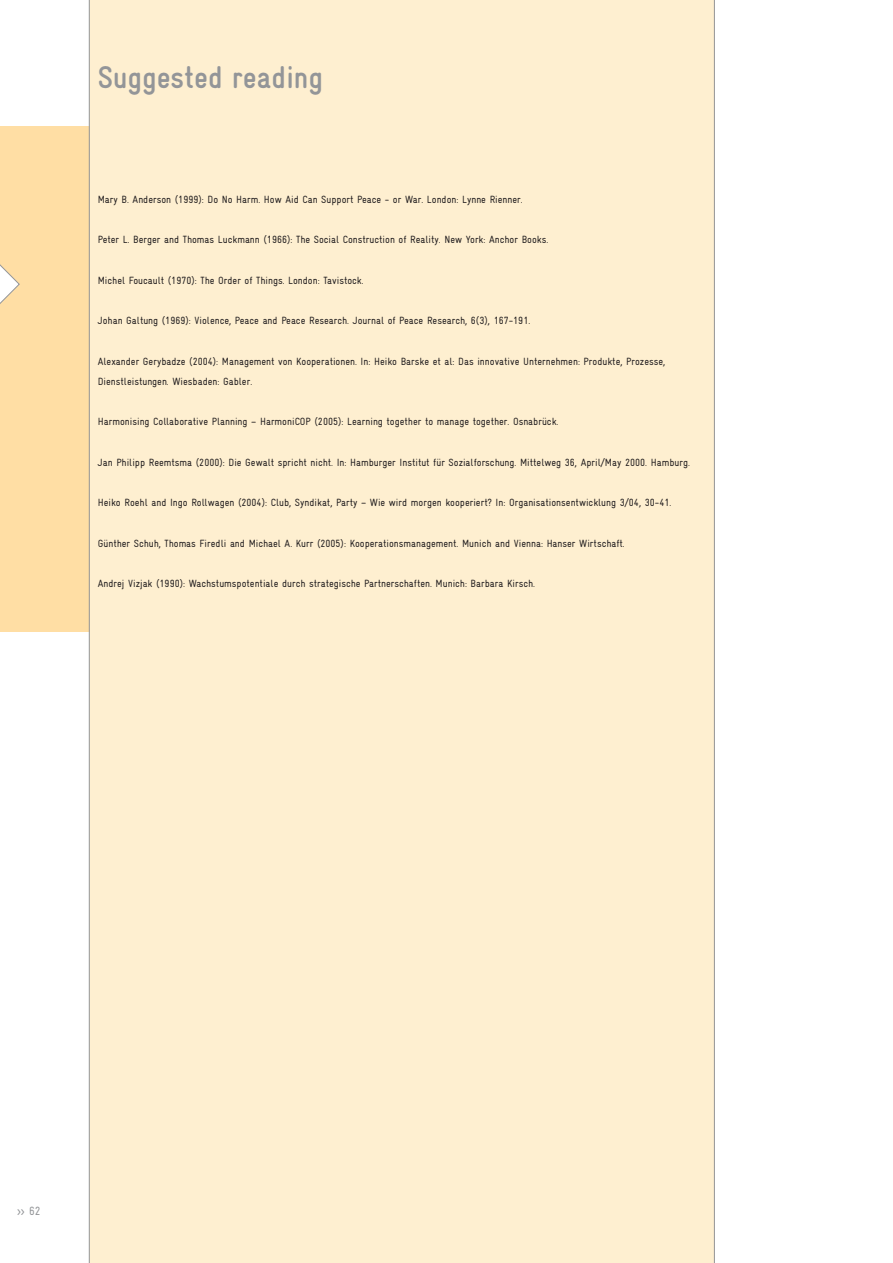
<style>
.page{position:relative;width:893px;height:1263px;background:#fff}
.page>*{position:absolute;margin:0;border:0;box-sizing:border-box;transform-origin:0 0}
.t1{font:700 condensed 31.5px "Gravur";color:#939598}
.t2{font:condensed 12px "Gravur";color:#939598}
.t3{font:condensed 10.5px/20.2px "Gravur";color:#231f20}
</style>
<div class="page">
<div style="left:89px;top:0;width:625px;height:1263px;background:#feefd0"></div>
<hr style="left:714px;top:0;width:1px;height:1263px;background:#939598">
<div style="left:0;top:126px;width:89px;height:505px;background:#ffdea4"></div>
<hr style="left:89px;top:0;width:1px;height:1263px;background:#939598">
<svg style="left:0;top:264px;width:20px;height:40px"></svg>
<h1 class="t1" style="left:98px;top:60px;width:227px">Suggested reading</h1>
<p class="t3" style="left:98px;top:189px;width:426px">Mary B. Anderson (1999): Do No Harm. How Aid Can Support Peace - or War. London: Lynne Rienner.</p>
<p class="t3" style="left:98px;top:229px;width:452px">Peter L. Berger and Thomas Luckmann (1966): The Social Construction of Reality. New York: Anchor Books.</p>
<p class="t3" style="left:98px;top:270px;width:267px">Michel Foucault (1970): The Order of Things. London: Tavistock.</p>
<p class="t3" style="left:98px;top:310px;width:434px">Johan Galtung (1969): Violence, Peace and Peace Research. Journal of Peace Research, 6(3), 167-191.</p>
<p class="t3" style="left:98px;top:351px;width:569px">Alexander Gerybadze (2004): Management von Kooperationen. In: Heiko Barske et al: Das innovative Unternehmen: Produkte, Prozesse,<br>Dienstleistungen. Wiesbaden: Gabler.</p>
<p class="t3" style="left:98px;top:412px;width:462px">Harmonising Collaborative Planning – HarmoniCOP (2005): Learning together to manage together. Osnabrück.</p>
<p class="t3" style="left:98px;top:452px;width:594px">Jan Philipp Reemtsma (2000): Die Gewalt spricht nicht. In: Hamburger Institut für Sozialforschung. Mittelweg 36, April/May 2000. Hamburg.</p>
<p class="t3" style="left:98px;top:493px;width:575px">Heiko Roehl and Ingo Rollwagen (2004): Club, Syndikat, Party – Wie wird morgen kooperiert? In: Organisationsentwicklung 3/04, 30-41.</p>
<p class="t3" style="left:98px;top:533px;width:528px">Günther Schuh, Thomas Firedli and Michael A. Kurr (2005): Kooperationsmanagement. Munich and Vienna: Hanser Wirtschaft.</p>
<p class="t3" style="left:98px;top:574px;width:439px">Andrej Vizjak (1990): Wachstumspotentiale durch strategische Partnerschaften. Munich: Barbara Kirsch.</p>
<p class="t2" style="left:17px;top:1204px;width:23px">&gt;&gt; 62</p>
</div>
